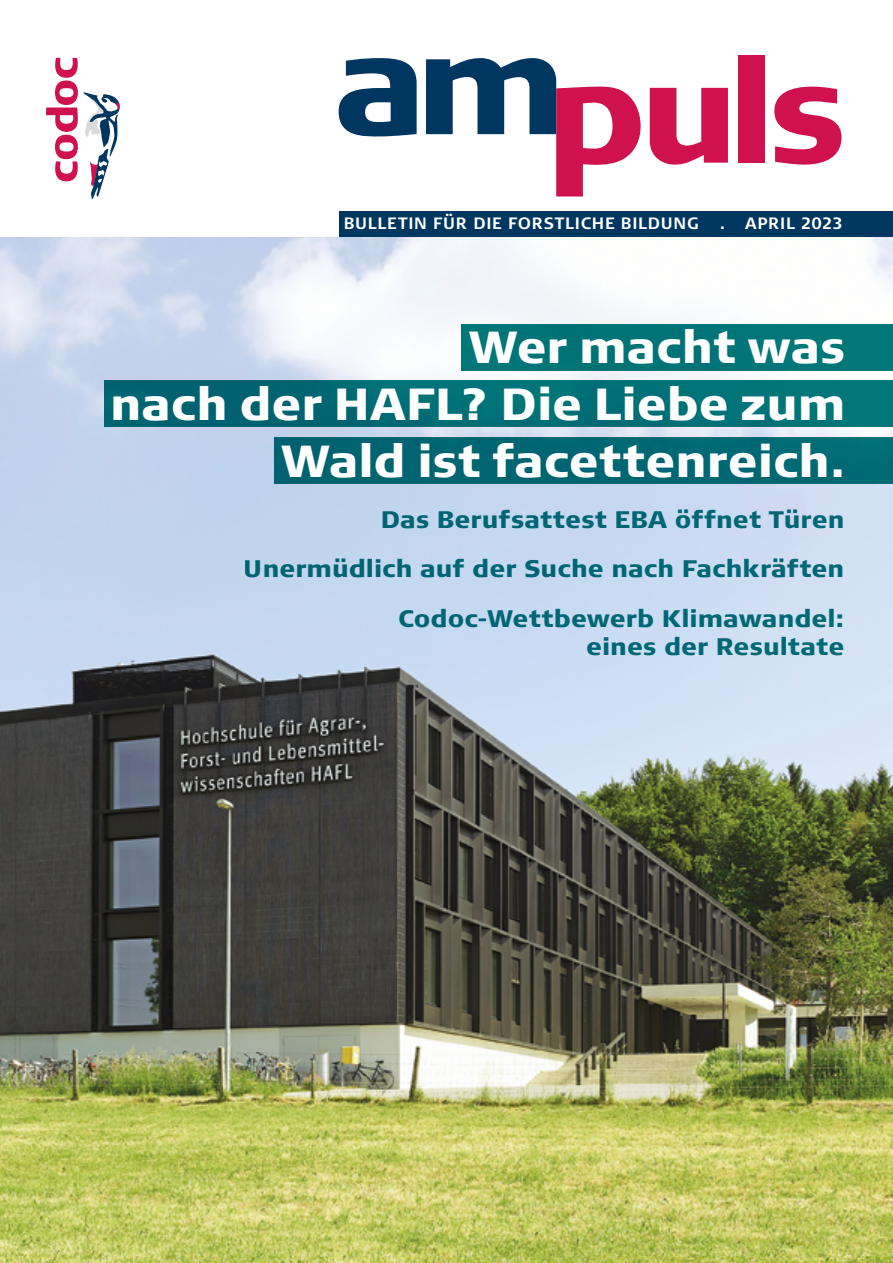
<style>
.page{position:relative;width:893px;height:1263px;background:#fff}
.page>*{position:absolute;margin:0;border:0;box-sizing:border-box;transform-origin:0 0}
.t1{font:900 44.85px/56.8px "Signa Pro";letter-spacing:-.005em;color:#fff;text-align:right}
.t2{font:900 23.85px/49.7px "Signa Pro";color:#00787a;text-align:right}
.t3{font:700 16.5px "Signa Pro";letter-spacing:.045em;color:#fff}
</style>
<div class="page">
<img style="left:0;top:237px;width:893px;height:1026px">
<div style="left:339px;top:211px;width:554px;height:26px;background:#003761"></div>
<svg style="left:339px;top:58px;width:78px;height:79px"></svg>
<svg style="left:426px;top:58px;width:215px;height:138px"></svg>
<svg style="left:650px;top:88px;width:78px;height:77px"></svg>
<div style="left:738px;top:55px;width:26px;height:108px;background:#cf124d"></div>
<svg style="left:774px;top:87px;width:67px;height:78px"></svg>
<svg style="left:46px;top:58px;width:74px;height:141px"></svg>
<div style="left:104px;top:381px;width:789px;height:46px;background:linear-gradient(to right,#006170,#00797a)"></div>
<div style="left:274px;top:437px;width:619px;height:46px;background:#006672"></div>
<div style="left:461px;top:324px;width:432px;height:47px;background:#00787a"></div>
<p class="t3" style="left:344px;top:212px;width:357px">BULLETIN FÜR DIE FORSTLICHE BILDUNG</p>
<p class="t3" style="left:720px;top:212px;width:125px">. APRIL 2023</p>
<p class="t1" style="left:110px;top:317px;width:737px">Wer macht was<br>nach der HAFL? Die Liebe zum<br>Wald ist facettenreich.</p>
<p class="t2" style="left:244px;top:493px;width:602px">Das Berufsattest EBA öffnet Türen<br>Unermüdlich auf der Suche nach Fachkräften<br>Codoc-Wettbewerb Klimawandel:</p>
<p class="t2" style="left:586px;top:621px;width:260px">eines der Resultate</p>
</div>
